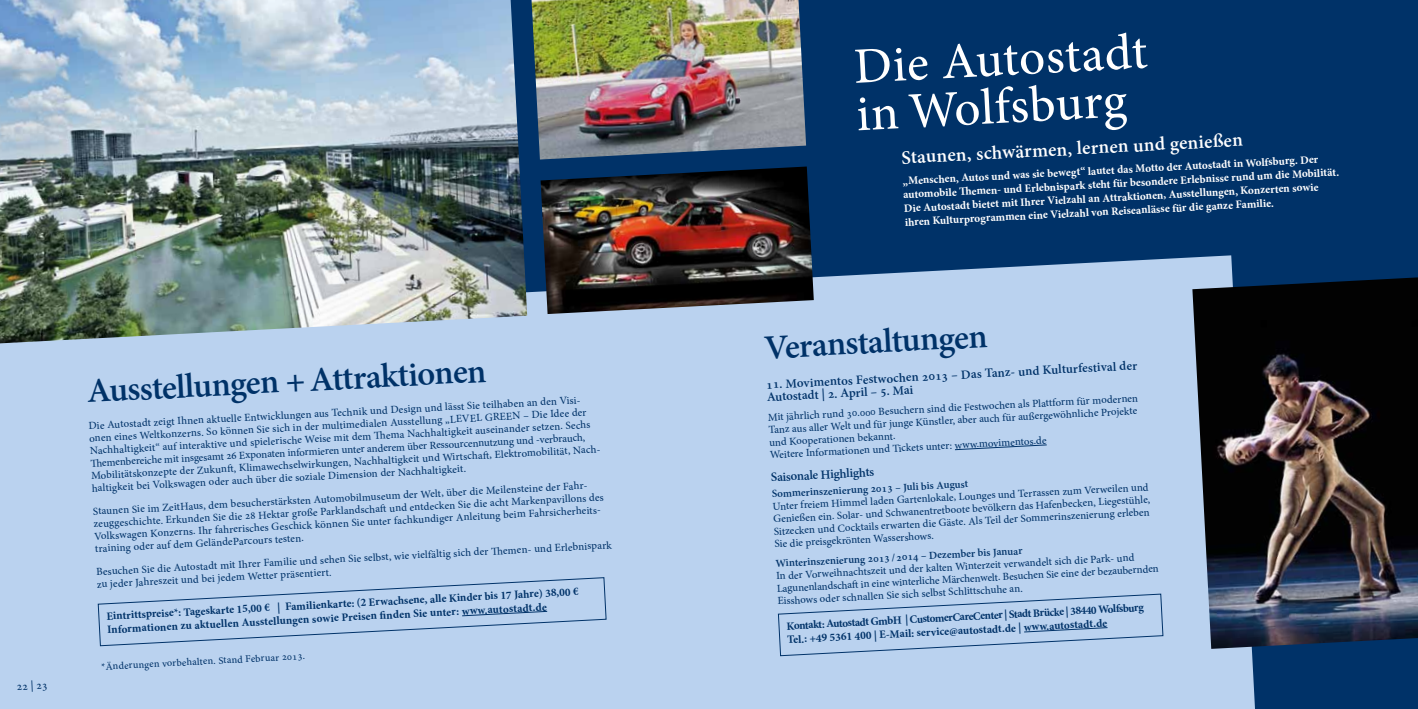
<style>
.page{position:relative;width:1418px;height:709px;background:#fff}
.page>*{position:absolute;margin:0;border:0;box-sizing:border-box;transform-origin:0 0}
.t1{font:50px/47.5px "Adobe Hebrew";color:#fff}
.t2{font:700 33.75px "Adobe Hebrew";color:#003268}
.t3{font:700 18.75px "Adobe Hebrew";color:#fff}
.t4{font:700 12.5px/12.5px "Adobe Hebrew";color:#003268}
.t5{font:700 11.25px/13.8px "Minion Pro";color:#003268}
.t6{font:700 11.25px/13.8px "Minion Pro";color:#fff}
.t7{font:11.25px "Adobe Hebrew";color:#003268}
.t8{font:10.62px/12.5px "Adobe Hebrew";color:#003268}
.t9{font:700 10.62px "Adobe Hebrew";color:#003268}
.t10{font:10px "Adobe Hebrew";color:#003268}
</style>
<div class="page">
<div style="left:527px;top:0;width:890px;height:709px;background:#003268"></div>
<div style="left:0;top:255px;width:1254px;height:454px;background:#bad2ef"></div>
<div style="left:98px;top:577px;width:508px;height:69px;background:#bad2ef"></div>
<img style="left:531px;top:0;width:275px;height:159px">
<img style="left:1192px;top:277px;width:225px;height:372px">
<svg style="left:954px;top:444px;width:93px;height:6px"></svg>
<img style="left:0;top:0;width:527px;height:343px">
<img style="left:540px;top:166px;width:273px;height:148px">
<svg style="left:777px;top:593px;width:386px;height:63px;background:#b2cbe9"></svg>
<p class="t7" style="left:16px;top:679px;width:32px;rotate:-3deg">22 | 23</p>
<h2 class="t2" style="left:86px;top:371px;width:401px;rotate:-3deg">Ausstellungen + Attraktionen</h2>
<p class="t8" style="left:88px;top:419px;width:513px;rotate:-3deg">Die Autostadt zeigt Ihnen aktuelle Entwicklungen aus Technik und Design und lässt Sie teilhaben an den Visi&shy;onen eines Weltkonzerns. So können Sie sich in der multimedialen Ausstellung „LEVEL GREEN – Die Idee der Nachhaltigkeit“ auf interaktive und spielerische Weise mit dem Th ema Nachhaltigkeit auseinander setzen. Sechs<br>Th emenbereiche mit insgesamt 26 Exponaten informieren unter anderem über Ressourcennutzung und -verbrauch, Mobilitätskonzepte der Zukunft , Klimawechselwirkungen, Nachhaltigkeit und Wirtschaft , Elektromobilität, Nach&shy;haltigkeit bei Volkswagen oder auch über die soziale Dimension der Nachhaltigkeit.</p>
<p class="t8" style="left:93px;top:505px;width:512px;rotate:-3deg">Staunen Sie im ZeitHaus, dem besucherstärksten Automobilmuseum der Welt, über die Meilensteine der Fahr&shy;zeuggeschichte. Erkunden Sie die 28 Hektar große Parklandschaft und entdecken Sie die acht Markenpavillons des Volkswagen Konzerns. Ihr fahrerisches Geschick können Sie unter fachkundiger Anleitung beim Fahrsicherheits&shy;training oder auf dem GeländeParcours testen.</p>
<p class="t8" style="left:96px;top:565px;width:517px;rotate:-3deg">Besuchen Sie die Autostadt mit Ihrer Familie und sehen Sie selbst, wie vielfältig sich der Th emen- und Erlebnispark zu jeder Jahreszeit und bei jedem Wetter präsentiert.</p>
<p class="t5" style="left:106px;top:609px;width:474px;rotate:-3deg">Eintrittspreise*: Tageskarte 15,00 € | Familienkarte: (2 Erwachsene, alle Kinder bis 17 Jahre) 38,00 €<br>Informationen zu aktuellen Ausstellungen sowie Preisen fi nden Sie unter: www.autostadt.de</p>
<p class="t10" style="left:101px;top:660px;width:206px;rotate:-3deg">*Änderungen vorbehalten. Stand Februar 2013.</p>
<h1 class="t1" style="left:852px;top:43px;width:295px;rotate:-3deg">Die Autostadt in Wolfsburg</h1>
<h3 class="t3" style="left:900px;top:146px;width:343px;rotate:-3deg">Staunen, schwärmen, lernen und genießen</h3>
<p class="t6" style="left:902px;top:174px;width:438px;rotate:-3deg">„Menschen, Autos und was sie bewegt“ lautet das Motto der Autostadt in Wolfsburg. Der automobile Th emen- und Erlebnispark steht für besondere Erlebnisse rund um die Mobilität.<br>Die Autostadt bietet mit Ihrer Vielzahl an Attraktionen, Ausstellungen, Konzerten sowie ihren Kulturprogrammen eine Vielzahl von Reiseanlässe für die ganze Familie.</p>
<h2 class="t2" style="left:763px;top:327px;width:225px;rotate:-3deg">Veranstaltungen</h2>
<p class="t4" style="left:765px;top:378px;width:373px;rotate:-3deg">11. Movimentos Festwochen 2013 – Das Tanz- und Kulturfestival der<br>Autostadt | 2. April – 5. Mai</p>
<p class="t8" style="left:767px;top:411px;width:372px;rotate:-3deg">Mit jährlich rund 30.000 Besuchern sind die Festwochen als Plattform für modernen Tanz aus aller Welt und für junge Künstler, aber auch für außergewöhnliche Projekte und Kooperationen bekannt.<br>Weitere Informationen und Tickets unter: www.movimentos.de</p>
<p class="t4" style="left:770px;top:471px;width:105px;rotate:-3deg">Saisonale Highlights</p>
<p class="t9" style="left:771px;top:487px;width:198px;rotate:-3deg">Sommerinszenierung 2013 – Juli bis August</p>
<p class="t8" style="left:772px;top:500px;width:379px;rotate:-3deg">Unter freiem Himmel laden Gartenlokale, Lounges und Terrassen zum Verweilen und Genießen ein. Solar- und Schwanentretboote bevölkern das Hafenbecken, Liegestühle, Sitzecken und Cocktails erwarten die Gäste. Als Teil der Sommerinszenierung erleben Sie die preisgekrönten Wassershows.</p>
<p class="t9" style="left:775px;top:557px;width:249px;rotate:-3deg">Winterinszenierung 2013 / 2014 – Dezember bis Januar</p>
<p class="t8" style="left:776px;top:570px;width:384px;rotate:-3deg">In der Vorweihnachtszeit und der kalten Winterzeit verwandelt sich die Park- und<br>Lagunenlandschaft in eine winterliche Märchenwelt. Besuchen Sie eine der bezaubernden<br>Eisshows oder schnallen Sie sich selbst Schlittschuhe an.</p>
<p class="t5" style="left:786px;top:619px;width:359px;rotate:-3deg">Kontakt: Autostadt GmbH | CustomerCareCenter | Stadt Brücke | 38440 Wolfsburg<br>Tel.: +49 5361 400 | E-Mail: service@autostadt.de | www.autostadt.de</p>
</div>
